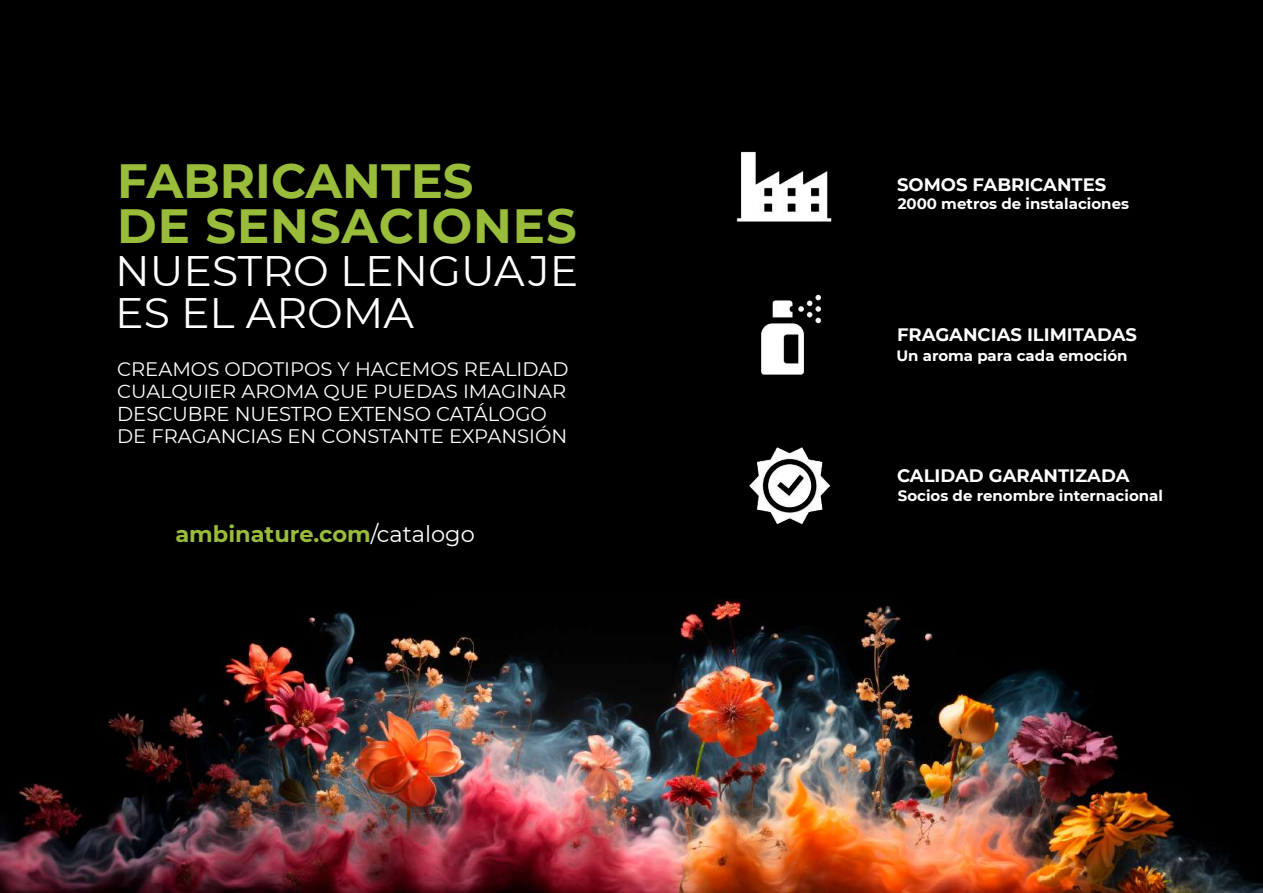
<style>
.page{position:relative;width:1263px;height:893px;background:#fff}
.page>*{position:absolute;margin:0;border:0;box-sizing:border-box;transform-origin:0 0}
.t1{font:700 48px/45px "Montserrat";letter-spacing:.01em;color:#99bc3b}
.t2{font:42.6px/42px "Montserrat";color:#fff}
.t3{font:700 22.5px "Montserrat";color:#99bc3b}
.t4{font:20.1px "Montserrat";color:#fff}
.t5{font:19.5px "Montserrat";color:#fff}
.t6{font:18.9px "Montserrat";color:#fff}
.t7{font:700 18px "Montserrat";color:#fff}
.t8{font:700 15px "Montserrat";color:#fff}
.s1{font-weight:400;color:#fff}
</style>
<div class="page">
<img style="left:0;top:0;width:1263px;height:892px">
<img style="left:730px;top:133px;width:108px;height:107px">
<img style="left:743px;top:287px;width:95px;height:95px">
<img style="left:749px;top:445px;width:81px;height:81px">
<h1 class="t1" style="left:117px;top:156px;width:461px">FABRICANTES<br>DE SENSACIONES</h1>
<h2 class="t2" style="left:115px;top:248px;width:465px">NUESTRO LENGUAJE<br>ES EL AROMA</h2>
<h3 class="t5" style="left:117px;top:355px;width:453px">CREAMOS ODOTIPOS Y HACEMOS REALIDAD</h3>
<p class="t6" style="left:117px;top:379px;width:450px">CUALQUIER AROMA QUE PUEDAS IMAGINAR</p>
<h3 class="t4" style="left:117px;top:400px;width:431px">DESCUBRE NUESTRO EXTENSO CATÁLOGO</h3>
<h3 class="t5" style="left:117px;top:423px;width:452px">DE FRAGANCIAS EN CONSTANTE EXPANSIÓN</h3>
<h3 class="t3" style="left:175px;top:518px;width:301px">ambinature.com<span class="s1">/catalogo</span></h3>
<p class="t7" style="left:897px;top:172px;width:211px">SOMOS FABRICANTES</p>
<p class="t8" style="left:898px;top:192px;width:233px">2000 metros de instalaciones</p>
<p class="t7" style="left:897px;top:321px;width:242px">FRAGANCIAS ILIMITADAS</p>
<p class="t8" style="left:896px;top:345px;width:233px">Un aroma para cada emoción</p>
<p class="t7" style="left:897px;top:463px;width:234px">CALIDAD GARANTIZADA</p>
<p class="t8" style="left:898px;top:485px;width:267px">Socios de renombre internacional</p>
</div>
